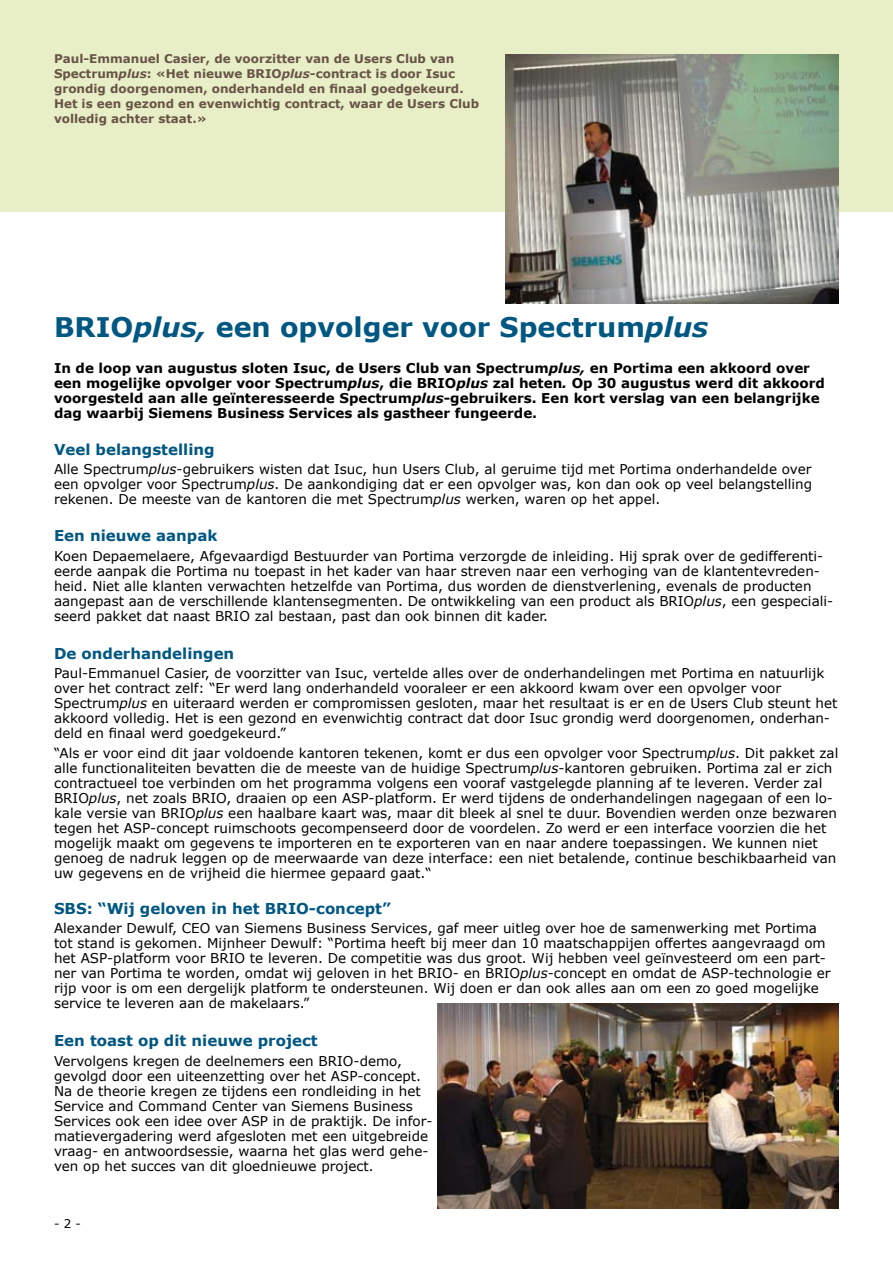
<style>
.page{position:relative;width:893px;height:1263px;background:#fff}
.page>*{position:absolute;margin:0;border:0;box-sizing:border-box;transform-origin:0 0}
.t1{font:700 27px "Verdana";color:#005782}
.t2{font:700 15px "Verdana";color:#005782}
.t3{font:13.5px/15px "Verdana";color:#000}
.t4{font:700 13.5px/15px "Verdana";color:#000}
.t5{font:700 12px/15px "Verdana";color:#685447}
.t6{font:12px "Verdana";color:#000}
.s1{font-style:italic}
</style>
<div class="page">
<div style="left:0;top:0;width:893px;height:212px;background:#e8efc7"></div>
<img style="left:438px;top:1003px;width:401px;height:206px">
<img style="left:506px;top:54px;width:333px;height:250px">
<p class="t5" style="left:54px;top:51px;width:427px">Paul-Emmanuel Casier, de voorzitter van de Users Club van Spectrum<span class="s1">plus</span>: «Het nieuwe BRIO<span class="s1">plus</span>-contract is door Isuc grondig doorgenomen, onderhandeld en finaal goedgekeurd.<br>Het is een gezond en evenwichtig contract, waar de Users Club volledig achter staat.»</p>
<h1 class="t1" style="left:54px;top:310px;width:656px">BRIO<span class="s1">plus,</span> een opvolger voor Spectrum<span class="s1">plus</span></h1>
<p class="t4" style="left:54px;top:360px;width:772px">In de loop van augustus sloten Isuc, de Users Club van Spectrum<span class="s1">plus,</span> en Portima een akkoord over een mogelijke opvolger voor Spectrum<span class="s1">plus</span>, die BRIO<span class="s1">plus</span> zal heten<span class="s1">.</span> Op 30 augustus werd dit akkoord voorgesteld aan alle geïnteresseerde Spectrum<span class="s1">plus</span>-gebruikers. Een kort verslag van een belangrijke dag waarbij Siemens Business Services als gastheer fungeerde.</p>
<p class="t2" style="left:54px;top:440px;width:162px">Veel belangstelling</p>
<p class="t3" style="left:54px;top:461px;width:760px;text-align:justify">Alle Spectrum<span class="s1">plus</span>-gebruikers wisten dat Isuc, hun Users Club, al geruime tijd met Portima onderhandelde over een opvolger voor Spectrum<span class="s1">plus</span>. De aankondiging dat er een opvolger was, kon dan ook op veel belangstelling rekenen. De meeste van de kantoren die met Spectrum<span class="s1">plus</span> werken, waren op het appel.</p>
<p class="t2" style="left:54px;top:526px;width:165px">Een nieuwe aanpak</p>
<p class="t3" style="left:54px;top:548px;width:781px">Koen Depaemelaere, Afgevaardigd Bestuurder van Portima verzorgde de inleiding. Hij sprak over de gedifferenti&shy;eerde aanpak die Portima nu toepast in het kader van haar streven naar een verhoging van de klantentevreden&shy;heid. Niet alle klanten verwachten hetzelfde van Portima, dus worden de dienstverlening, evenals de producten aangepast aan de verschillende klantensegmenten. De ontwikkeling van een product als BRIO<span class="s1">plus</span>, een gespeciali&shy;seerd pakket dat naast BRIO zal bestaan, past dan ook binnen dit kader.</p>
<p class="t2" style="left:54px;top:644px;width:182px">De onderhandelingen</p>
<p class="t3" style="left:54px;top:666px;width:785px">Paul-Emmanuel Casier, de voorzitter van Isuc, vertelde alles over de onderhandelingen met Portima en natuurlijk over het contract zelf: “Er werd lang onderhandeld vooraleer er een akkoord kwam over een opvolger voor Spectrum<span class="s1">plus</span> en uiteraard werden er compromissen gesloten, maar het resultaat is er en de Users Club steunt het akkoord volledig. Het is een gezond en evenwichtig contract dat door Isuc grondig werd doorgenomen, onderhan&shy;deld en finaal werd goedgekeurd.”</p>
<p class="t3" style="left:54px;top:745px;width:786px">“Als er voor eind dit jaar voldoende kantoren tekenen, komt er dus een opvolger voor Spectrum<span class="s1">plus</span>. Dit pakket zal alle functionaliteiten bevatten die de meeste van de huidige Spectrum<span class="s1">plus</span>-kantoren gebruiken. Portima zal er zich contractueel toe verbinden om het programma volgens een vooraf vastgelegde planning af te leveren. Verder zal BRIO<span class="s1">plus</span>, net zoals BRIO, draaien op een ASP-platform. Er werd tijdens de onderhandelingen nagegaan of een lo&shy;kale versie van BRIO<span class="s1">plus</span> een haalbare kaart was, maar dit bleek al snel te duur. Bovendien werden onze bezwaren tegen het ASP-concept ruimschoots gecompenseerd door de voordelen. Zo werd er een interface voorzien die het mogelijk maakt om gegevens te importeren en te exporteren van en naar andere toepassingen. We kunnen niet genoeg de nadruk leggen op de meerwaarde van deze interface: een niet betalende, continue beschikbaarheid van uw gegevens en de vrijheid die hiermee gepaard gaat.“</p>
<p class="t2" style="left:54px;top:899px;width:338px">SBS: “Wij geloven in het BRIO-concept”</p>
<p class="t3" style="left:54px;top:920px;width:778px">Alexander Dewulf, CEO van Siemens Business Services, gaf meer uitleg over hoe de samenwerking met Portima tot stand is gekomen. Mijnheer Dewulf: “Portima heeft bij meer dan 10 maatschappijen offertes aangevraagd om het ASP-platform voor BRIO te leveren. De competitie was dus groot. Wij hebben veel geïnvesteerd om een part&shy;ner van Portima te worden, omdat wij geloven in het BRIO- en BRIO<span class="s1">plus</span>-concept en omdat de ASP-technologie er rijp voor is om een dergelijk platform te ondersteunen. Wij doen er dan ook alles aan om een zo goed mogelijke service te leveren aan de makelaars.”</p>
<p class="t2" style="left:54px;top:1031px;width:265px">Een toast op dit nieuwe project</p>
<p class="t3" style="left:54px;top:1053px;width:380px">Vervolgens kregen de deelnemers een BRIO-demo, gevolgd door een uiteenzetting over het ASP-concept.<br>Na de theorie kregen ze tijdens een rondleiding in het Service and Command Center van Siemens Business Services ook een idee over ASP in de praktijk. De infor&shy;matievergadering werd afgesloten met een uitgebreide vraag- en antwoordsessie, waarna het glas werd gehe&shy;ven op het succes van dit gloednieuwe project.</p>
<p class="t6" style="left:54px;top:1216px;width:28px">- -</p>
</div>
